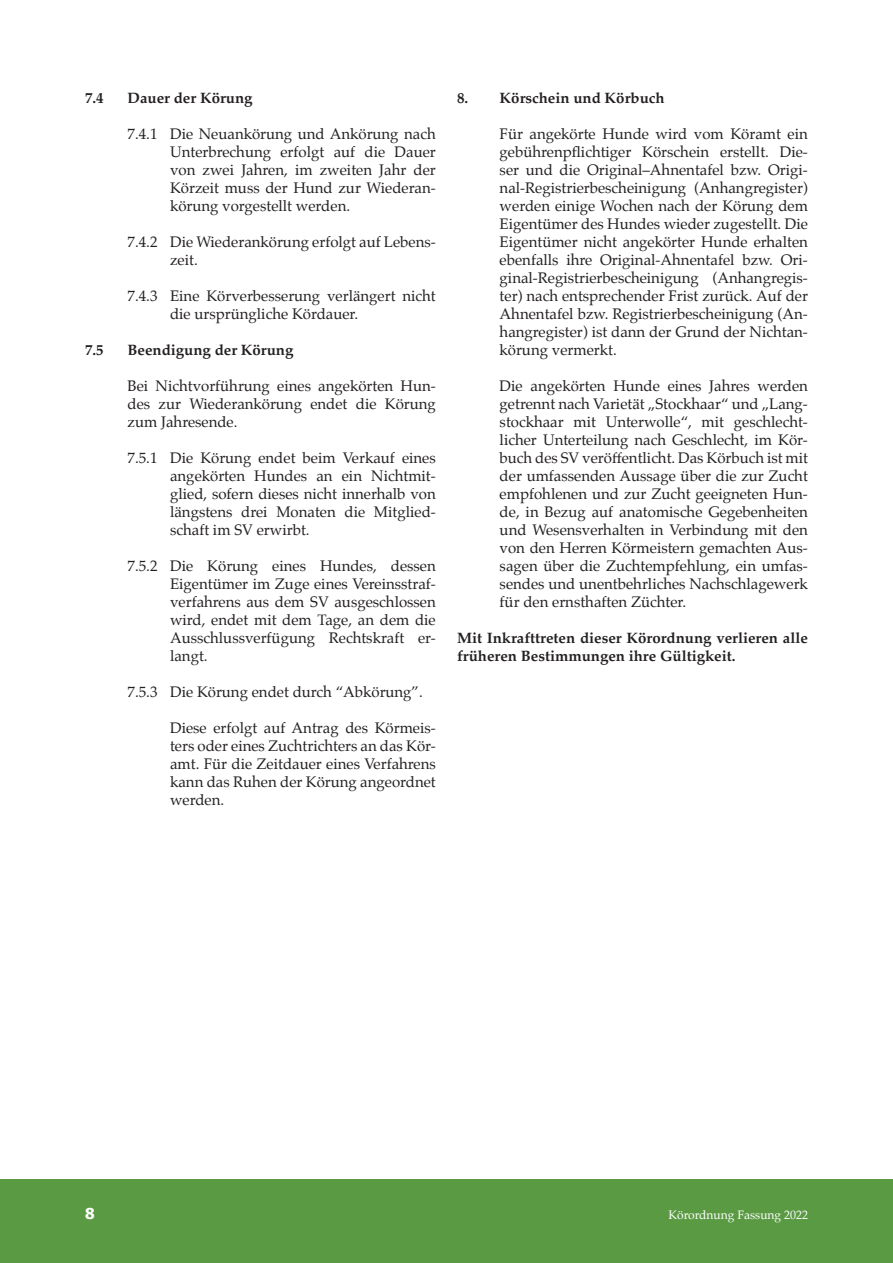
<style>
.page{position:relative;width:893px;height:1263px;background:#fff}
.page>*{position:absolute;margin:0;border:0;box-sizing:border-box;transform-origin:0 0}
.t1{font:15px/18px "Palatino";color:#231f20;text-align:justify}
.Überschrift_1{font:700 15px/18px "Palatino";color:#231f20}
.t2{font:700 15px "Tahoma";color:#fff}
.t3{font:12px "Palatino";color:#fff}
</style>
<div class="page">
<div style="left:0;top:1180px;width:893px;height:83px;background:#5a9a43"></div>
<p class="Überschrift_1" style="left:85px;top:89px;width:20px">7.4</p>
<p class="Überschrift_1" style="left:128px;top:89px;width:127px">Dauer der Körung</p>
<p class="t1" style="left:170px;top:125px;width:267px;text-indent:-43px">7.4.1 Die Neuankörung und Ankörung nach Unterbrechung erfolgt auf die Dauer von zwei Jahren, im zweiten Jahr der Körzeit muss der Hund zur Wiederan&shy;körung vorgestellt werden.</p>
<p class="t1" style="left:170px;top:233px;width:267px;text-indent:-43px">7.4.2 Die Wiederankörung erfolgt auf Lebens&shy;zeit.</p>
<p class="t1" style="left:170px;top:287px;width:267px;text-indent:-43px">7.4.3 Eine Körverbesserung verlängert nicht die ursprüngliche Kördauer.</p>
<p class="Überschrift_1" style="left:85px;top:341px;width:20px">7.5</p>
<p class="Überschrift_1" style="left:128px;top:341px;width:167px">Beendigung der Körung</p>
<p class="t1" style="left:128px;top:377px;width:310px">Bei Nichtvorführung eines angekörten Hun&shy;des zur Wiederankörung endet die Körung zum Jahresende.</p>
<p class="t1" style="left:170px;top:449px;width:267px;text-indent:-43px">7.5.1 Die Körung endet beim Verkauf eines angekörten Hundes an ein Nichtmit&shy;glied, sofern dieses nicht innerhalb von längstens drei Monaten die Mitglied&shy;schaft im SV erwirbt.</p>
<p class="t1" style="left:170px;top:557px;width:267px;text-indent:-43px">7.5.2 Die Körung eines Hundes, dessen Eigentümer im Zuge eines Vereinsstraf&shy;verfahrens aus dem SV ausgeschlossen wird, endet mit dem Tage, an dem die Ausschlussverfügung Rechtskraft er&shy;langt.</p>
<p class="t1" style="left:128px;top:683px;width:297px">7.5.3 Die Körung endet durch “Abkörung”.</p>
<p class="t1" style="left:170px;top:719px;width:267px">Diese erfolgt auf Antrag des Körmeis&shy;ters oder eines Zuchtrichters an das Kör&shy;amt. Für die Zeitdauer eines Verfahrens kann das Ruhen der Körung angeordnet werden.</p>
<p class="Überschrift_1" style="left:457px;top:89px;width:209px">8. Körschein und Körbuch</p>
<p class="t1" style="left:500px;top:125px;width:310px">Für angekörte Hunde wird vom Köramt ein gebührenpflichtiger Körschein erstellt. Die&shy;ser und die Original–Ahnentafel bzw. Origi&shy;nal-Registrierbescheinigung (Anhangregister) werden einige Wochen nach der Körung dem Eigentümer des Hundes wieder zugestellt. Die Eigentümer nicht angekörter Hunde erhalten ebenfalls ihre Original-Ahnentafel bzw. Ori&shy;ginal-Registrierbescheinigung (Anhangregis&shy;ter) nach entsprechender Frist zurück. Auf der Ahnentafel bzw. Registrierbescheinigung (An&shy;hangregister) ist dann der Grund der Nichtan&shy;körung vermerkt.</p>
<p class="t1" style="left:500px;top:377px;width:310px">Die angekörten Hunde eines Jahres werden getrennt nach Varietät „Stockhaar“ und „Lang&shy;stockhaar mit Unterwolle“, mit geschlecht&shy;licher Unterteilung nach Geschlecht, im Kör&shy;buch des SV veröffentlicht. Das Körbuch ist mit der umfassenden Aussage über die zur Zucht empfohlenen und zur Zucht geeigneten Hun&shy;de, in Bezug auf anatomische Gegebenheiten und Wesensverhalten in Verbindung mit den von den Herren Körmeistern gemachten Aus&shy;sagen über die Zuchtempfehlung, ein umfas&shy;sendes und unentbehrliches Nachschlagewerk für den ernsthaften Züchter.</p>
<p class="Überschrift_1" style="left:457px;top:629px;width:352px">Mit Inkrafttreten dieser Körordnung verlieren alle früheren Bestimmungen ihre Gültigkeit.</p>
<p class="t2" style="left:85px;top:1203px;width:11px">8</p>
<p class="t3" style="left:668px;top:1205px;width:141px">Körordnung Fassung 2022</p>
</div>
